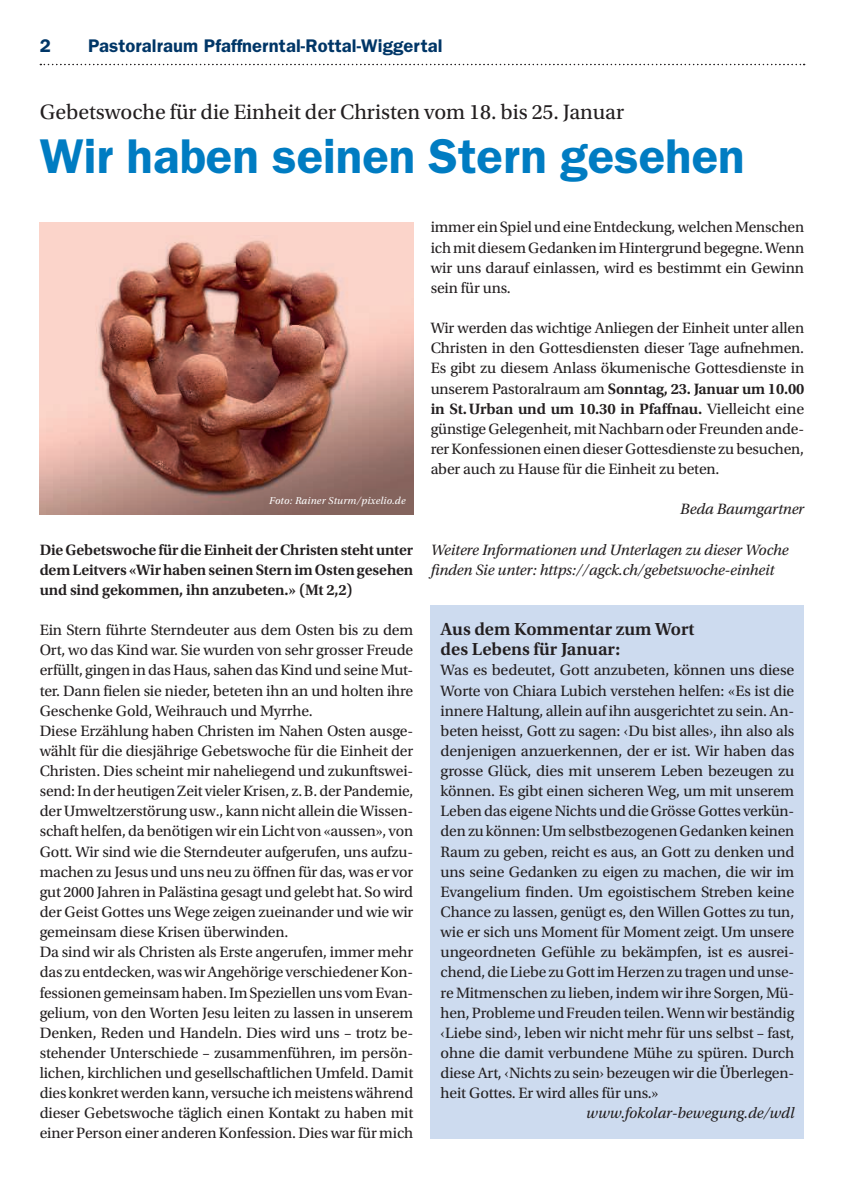
<style>
.page{position:relative;width:844px;height:1191px;background:#fff}
.page>*{position:absolute;margin:0;border:0;box-sizing:border-box;transform-origin:0 0}
.t1{font:600 49px "ITC Franklin Gothic Std";color:#007cc2}
.t2{font:21.88px "Utopia Std";color:#231f20}
.t3{font:600 18.38px "ITC Franklin Gothic Std";letter-spacing:.005em;color:#003667}
.t4{font:600 18.38px/20.1px "Utopia Std";color:#231f20}
.t5{font:15.75px/20.1px "Utopia Std";letter-spacing:-.01em;color:#231f20;text-align:justify}
.t6{font:italic 15.75px/20.1px "Utopia Std";letter-spacing:-.01em;color:#231f20}
.t7{font:600 15.75px/20.1px "Utopia Std";letter-spacing:-.01em;color:#231f20;text-align:justify}
.t8{font:italic 10.5px "Utopia Std";letter-spacing:.02em;color:#fff}
.s1{font-weight:600}
</style>
<div class="page">
<svg style="left:40px;top:64px;width:764px;height:1px"></svg>
<img style="left:40px;top:222px;width:373px;height:292px">
<div style="left:430px;top:605px;width:374px;height:533px;background:#cddbef"></div>
<p class="t3" style="left:40px;top:35px;width:13px">2</p>
<p class="t3" style="left:88px;top:35px;width:356px">Pastoralraum Pfaffnerntal-Rottal-Wiggertal</p>
<h2 class="t2" style="left:40px;top:100px;width:586px">Gebetswoche für die Einheit der Christen vom 18. bis 25. Januar</h2>
<h1 class="t1" style="left:40px;top:127px;width:706px">Wir haben seinen Stern gesehen</h1>
<p class="t8" style="left:269px;top:495px;width:138px">Foto: Rainer Sturm/pixelio.de</p>
<p class="t7" style="left:40px;top:539px;width:375px">Die Gebetswoche für die Einheit der Christen steht unter dem Leitvers «Wir haben seinen Stern im Osten gesehen und sind gekommen, ihn anzubeten.» (Mt 2,2)</p>
<p class="t5" style="left:40px;top:620px;width:375px;text-align:left">Ein Stern führte Sterndeuter aus dem Osten bis zu dem Ort, wo das Kind war. Sie wurden von sehr grosser Freude erfüllt, gingen in das Haus, sahen das Kind und seine Mut&shy;ter. Dann fielen sie nieder, beteten ihn an und holten ihre Geschenke Gold, Weihrauch und Myrrhe.<br>Diese Erzählung haben Christen im Nahen Osten ausge&shy;wählt für die diesjährige Gebetswoche für die Einheit der Christen. Dies scheint mir naheliegend und zukunftswei&shy;send: In der heutigen Zeit vieler Krisen, z. B. der Pandemie, der Umweltzerstörung usw., kann nicht allein die Wissen&shy;schaft helfen, da benötigen wir ein Licht von «aussen», von Gott. Wir sind wie die Sterndeuter aufgerufen, uns aufzu&shy;machen zu Jesus und uns neu zu öffnen für das, was er vor gut 2000 Jahren in Palästina gesagt und gelebt hat. So wird der Geist Gottes uns Wege zeigen zueinander und wie wir gemeinsam diese Krisen überwinden.<br>Da sind wir als Christen als Erste angerufen, immer mehr das zu entdecken, was wir Angehörige verschiedener Kon&shy;fessionen gemeinsam haben. Im Speziellen uns vom Evan&shy;gelium, von den Worten Jesu leiten zu lassen in unserem Denken, Reden und Handeln. Dies wird uns – trotz be&shy;stehender Unterschiede – zusammenführen, im persön&shy;lichen, kirchlichen und gesellschaftlichen Umfeld. Damit dies konkret werden kann, versuche ich meistens während dieser Gebetswoche täglich einen Kontakt zu haben mit einer Person einer anderen Konfession. Dies war für mich</p>
<p class="t5" style="left:430px;top:217px;width:375px">immer ein Spiel und eine Entdeckung, welchen Menschen ich mit diesem Gedanken im Hintergrund begegne. Wenn wir uns darauf einlassen, wird es bestimmt ein Gewinn sein für uns.</p>
<p class="t5" style="left:430px;top:318px;width:375px">Wir werden das wichtige Anliegen der Einheit unter allen Christen in den Gottesdiensten dieser Tage aufnehmen.<br>Es gibt zu diesem Anlass ökumenische Gottesdienste in unserem Pastoralraum am <span class="s1">Sonntag, 23. Januar um 10.00 in St. Urban und um 10.30 in Pfaffnau.</span> Vielleicht eine günstige Gelegenheit, mit Nachbarn oder Freunden ande&shy;rer Konfessionen einen dieser Gottesdienste zu besuchen, aber auch zu Hause für die Einheit zu beten.</p>
<p class="t6" style="left:680px;top:499px;width:125px">Beda Baumgartner</p>
<p class="t6" style="left:430px;top:539px;width:359px">Weitere Informationen und Unterlagen zu dieser Woche finden Sie unter: https://agck.ch/gebetswoche-einheit</p>
<p class="t4" style="left:440px;top:619px;width:255px">Aus dem Kommentar zum Wort des Lebens für Januar:</p>
<p class="t5" style="left:440px;top:660px;width:355px">Was es bedeutet, Gott anzubeten, können uns diese Worte von Chiara Lubich verstehen helfen: «Es ist die innere Haltung, allein auf ihn ausgerichtet zu sein. An&shy;beten heisst, Gott zu sagen: ‹Du bist alles›, ihn also als denjenigen anzuerkennen, der er ist. Wir haben das grosse Glück, dies mit unserem Leben bezeugen zu können. Es gibt einen sicheren Weg, um mit unserem Leben das eigene Nichts und die Grösse Gottes verkün&shy;den zu können: Um selbstbezogenen Gedanken keinen Raum zu geben, reicht es aus, an Gott zu denken und uns seine Gedanken zu eigen zu machen, die wir im Evangelium finden. Um egoistischem Streben keine Chance zu lassen, genügt es, den Willen Gottes zu tun, wie er sich uns Moment für Moment zeigt. Um unsere ungeordneten Gefühle zu bekämpfen, ist es ausrei&shy;chend, die Liebe zu Gott im Herzen zu tragen und unse&shy;re Mitmenschen zu lieben, indem wir ihre Sorgen, Mü&shy;hen, Probleme und Freuden teilen. Wenn wir beständig ‹Liebe sind›, leben wir nicht mehr für uns selbst – fast, ohne die damit verbundene Mühe zu spüren. Durch diese Art, ‹Nichts zu sein› bezeugen wir die Überlegen&shy;heit Gottes. Er wird alles für uns.»</p>
<p class="t6" style="left:586px;top:1103px;width:209px">www.fokolar-bewegung.de/wdl</p>
</div>
